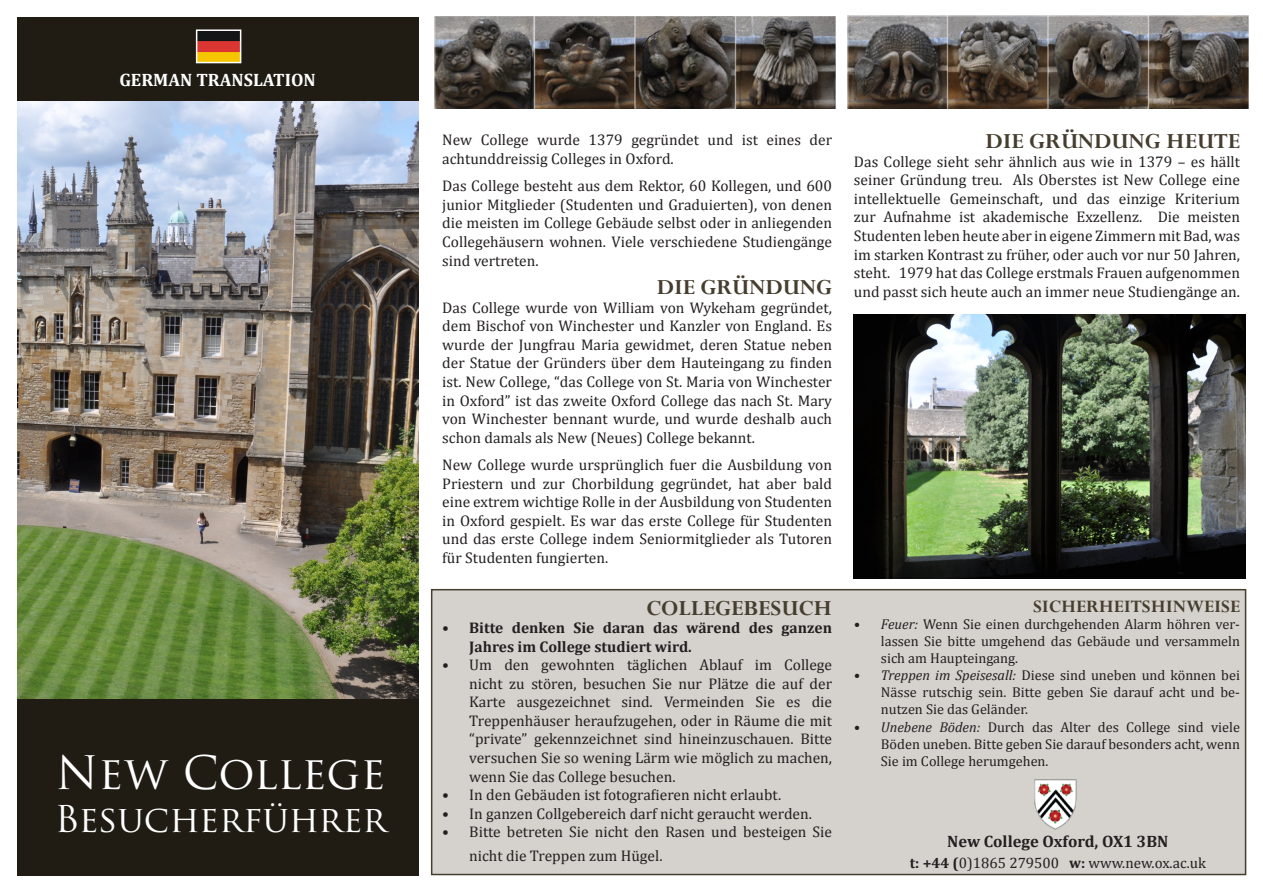
<style>
.page{position:relative;width:1263px;height:893px;background:#fff}
.page>*{position:absolute;margin:0;border:0;box-sizing:border-box;transform-origin:0 0}
.t1{font:45px "Trajan Pro";color:#fff}
.t2{font:36px "Trajan Pro";color:#fff}
.t3{font:700 24px "Perpetua";color:#453d2e}
.t4{font:700 19.5px "Perpetua";color:#453d2e}
.t5{font:700 18px "Cambria";color:#fff}
.t6{font:700 16.5px "Cambria";color:#231f20}
.t7{font:15.45px/18.6px "Cambria";color:#231f20;text-align:justify}
.t8{font:700 15.45px/18.6px "Cambria";color:#231f20}
.t9{font:15px "Cambria";color:#231f20}
.t10{font:14.25px/17.1px "Cambria";color:#231f20;text-align:justify}
.s1{font-style:italic}
.s2{font-weight:700}
</style>
<div class="page">
<div style="left:431px;top:589px;width:815px;height:286px;background:#d5d1cc;border:2px solid #453d2e"></div>
<div style="left:17px;top:17px;width:401px;height:859px;background:#201c14"></div>
<img style="left:1034px;top:779px;width:43px;height:50px">
<img style="left:848px;top:16px;width:401px;height:92px">
<img style="left:434px;top:17px;width:402px;height:91px">
<img style="left:17px;top:102px;width:401px;height:596px">
<img style="left:199px;top:32px;width:39px;height:28px">
<div style="left:196px;top:29px;width:45px;height:34px;border:2px solid #fff"></div>
<img style="left:854px;top:315px;width:392px;height:263px">
<p class="t5" style="left:119px;top:67px;width:198px">GERMAN TRANSLATION</p>
<p class="t1" style="left:56px;top:744px;width:331px">New College</p>
<p class="t2" style="left:55px;top:796px;width:334px">Besucherführer</p>
<p class="t7" style="left:442px;top:131px;width:391px">New College wurde 1379 gegründet und ist eines der achtunddreissig Colleges in Oxford.</p>
<p class="t7" style="left:442px;top:177px;width:391px">Das College besteht aus dem Rektor, 60 Kollegen, und 600 junior Mitglieder (Studenten und Graduierten), von denen die meisten im College Gebäude selbst oder in anliegenden Collegehäusern wohnen. Viele verschiedene Studiengänge sind vertreten.</p>
<p class="t3" style="left:657px;top:272px;width:177px">DIE GRÜNDUNG</p>
<p class="t7" style="left:442px;top:298px;width:391px">Das College wurde von William von Wykeham gegründet, dem Bischof von Winchester und Kanzler von England. Es wurde der Jungfrau Maria gewidmet, deren Statue neben der Statue der Gründers über dem Hauteingang zu finden ist. New College, “das College von St. Maria von Winchester in Oxford” ist das zweite Oxford College das nach St. Mary von Winchester bennant wurde, und wurde deshalb auch schon damals als New (Neues) College bekannt.</p>
<p class="t7" style="left:442px;top:456px;width:391px">New College wurde ursprünglich fuer die Ausbildung von Priestern und zur Chorbildung gegründet, hat aber bald eine extrem wichtige Rolle in der Ausbildung von Studenten in Oxford gespielt. Es war das erste College für Studenten und das erste College indem Seniormitglieder als Tutoren für Studenten fungierten.</p>
<p class="t3" style="left:646px;top:593px;width:187px">COLLEGEBESUCH</p>
<p class="t8" style="left:469px;top:618px;width:364px;text-indent:-27px">• Bitte denken Sie daran das wärend des ganzen<br>Jahres im College studiert wird.</p>
<p class="t7" style="left:469px;top:656px;width:364px;text-indent:-27px">• Um den gewohnten täglichen Ablauf im College nicht zu stören, besuchen Sie nur Plätze die auf der Karte ausgezeichnet sind. Vermeinden Sie es die Treppenhäuser heraufzugehen, oder in Räume die mit “private” gekennzeichnet sind hineinzuschauen. Bitte versuchen Sie so wening Lärm wie möglich zu machen, wenn Sie das College besuchen.</p>
<p class="t7" style="left:442px;top:785px;width:340px">• In den Gebäuden ist fotografieren nicht erlaubt.</p>
<p class="t7" style="left:442px;top:804px;width:371px">• In ganzen Collgebereich darf nicht geraucht werden.</p>
<p class="t7" style="left:469px;top:820px;width:364px;line-height:23.4px;text-indent:-27px">• Bitte betreten Sie nicht den Rasen und besteigen Sie nicht die Treppen zum Hügel.</p>
<p class="t3" style="left:986px;top:126px;width:256px">DIE GRÜNDUNG HEUTE</p>
<p class="t7" style="left:854px;top:152px;width:388px">Das College sieht sehr ähnlich aus wie in 1379 – es hällt seiner Gründung treu. Als Oberstes ist New College eine intellektuelle Gemeinschaft, und das einzige Kriterium zur Aufnahme ist akademische Exzellenz. Die meisten Studenten leben heute aber in eigene Zimmern mit Bad, was im starken Kontrast zu früher, oder auch vor nur 50 Jahren, steht. 1979 hat das College erstmals Frauen aufgenommen und passt sich heute auch an immer neue Studiengänge an.</p>
<p class="t4" style="left:1033px;top:594px;width:208px">SICHERHEITSHINWEISE</p>
<p class="t10" style="left:881px;top:615px;width:361px;text-indent:-27px"><span class="s1">• Feuer:</span> Wenn Sie einen durchgehenden Alarm höhren ver&shy;lassen Sie bitte umgehend das Gebäude und versammeln sich am Haupteingang.</p>
<p class="t10" style="left:881px;top:667px;width:361px;text-indent:-27px"><span class="s1">• Treppen im Speisesall:</span> Diese sind uneben und können bei Nässe rutschig sein. Bitte geben Sie darauf acht und be&shy;nutzen Sie das Geländer.</p>
<p class="t10" style="left:881px;top:718px;width:361px;text-indent:-27px"><span class="s1">• Unebene Böden:</span> Durch das Alter des College sind viele Böden uneben. Bitte geben Sie darauf besonders acht, wenn Sie im College herumgehen.</p>
<p class="t6" style="left:947px;top:829px;width:223px">New College Oxford, OX1 3BN</p>
<p class="t9" style="left:910px;top:854px;width:298px"><span class="s2">t: +44 (</span>0)1865 279500 <span class="s2">w:</span> www.new.ox.ac.uk</p>
</div>
